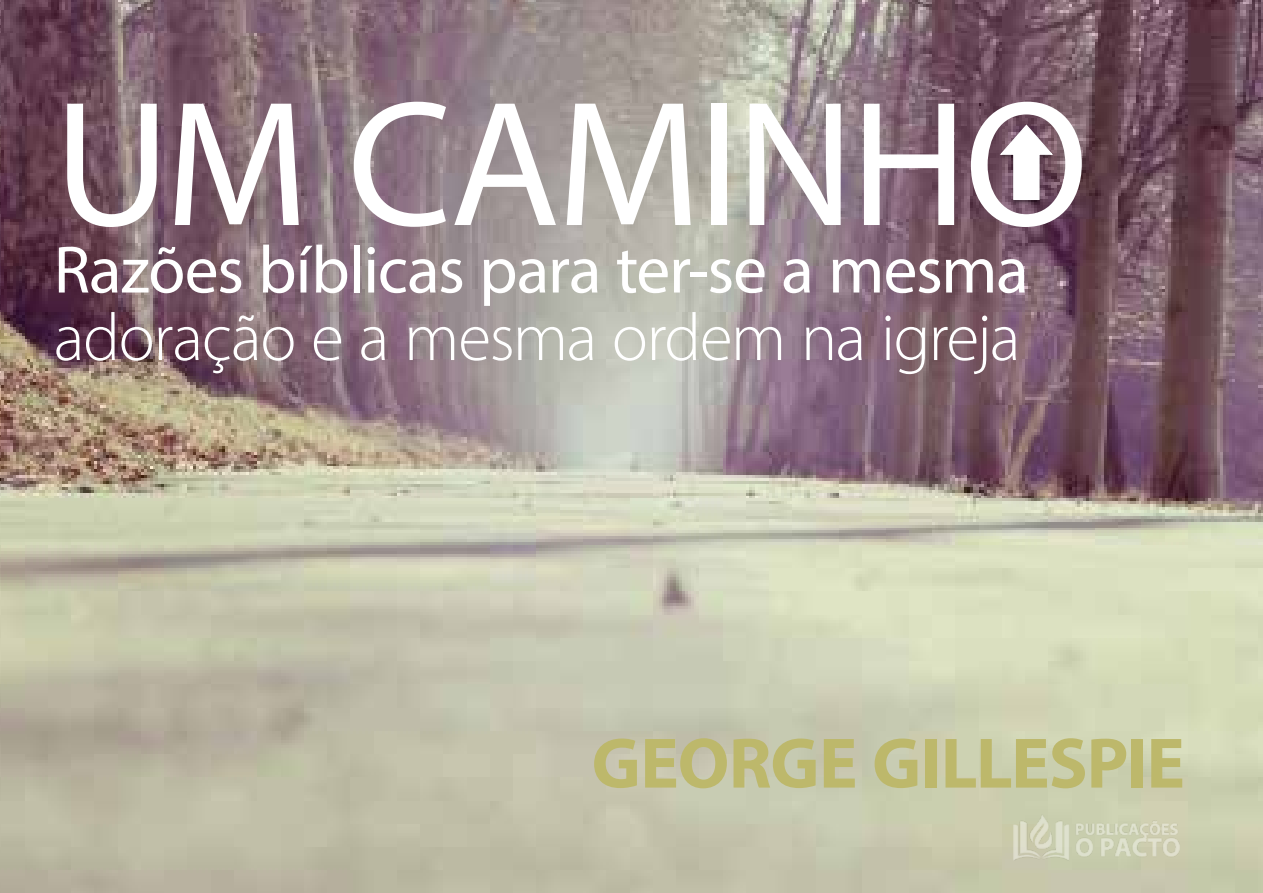
<style>
.page{position:relative;width:1263px;height:893px;background:#fff}
.page>*{position:absolute;margin:0;border:0;box-sizing:border-box;transform-origin:0 0}
.t1{font:180px "Myriad Pro";letter-spacing:-.02em;color:#fff}
.t2{font:700 72px "Myriad Pro";letter-spacing:-.01em;color:#bdb86b}
.t3{font:67.5px "Myriad Pro";letter-spacing:-.015em;color:#fff}
.t4{font:300 67.5px "Myriad Pro";letter-spacing:-.02em;color:#fff}
</style>
<div class="page">
<img style="left:0;top:0;width:1263px;height:893px">
<img style="left:995px;top:121px;width:59px;height:87px">
<svg style="left:999px;top:123px;width:55px;height:78px"></svg>
<img style="left:1011px;top:811px;width:171px;height:59px">
<h1 class="t1" style="left:54px;top:54px;width:1036px">UM CAMINHO</h1>
<p class="t3" style="left:54px;top:228px;width:976px">Razões bíblicas para ter-se a mesma</p>
<p class="t4" style="left:54px;top:300px;width:968px">adoração e a mesma ordem na igreja</p>
<p class="t2" style="left:592px;top:716px;width:595px">GEORGE GILLESPIE</p>
</div>
